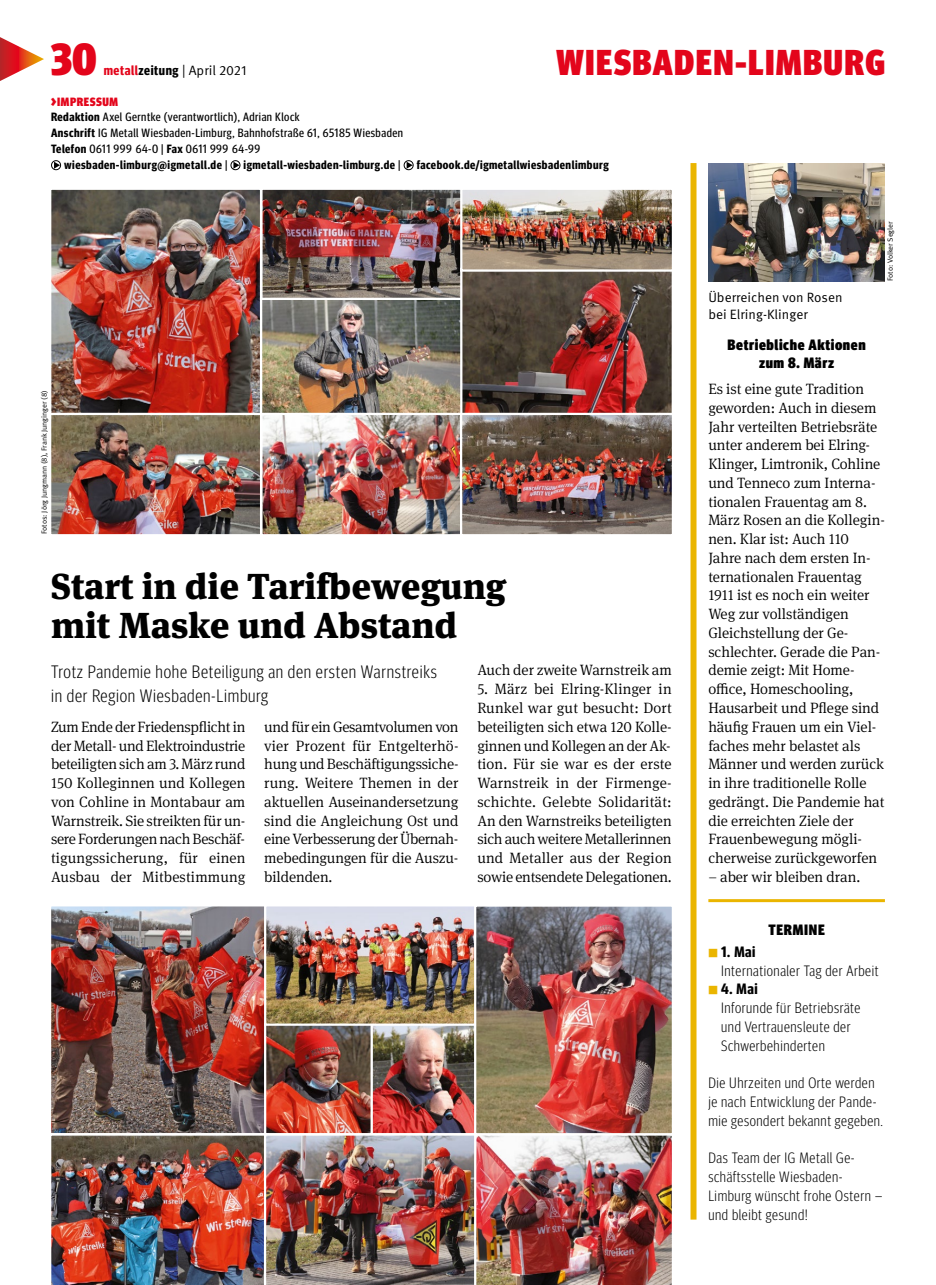
<style>
.page{position:relative;width:936px;height:1285px;background:#fff}
.page>*{position:absolute;margin:0;border:0;box-sizing:border-box;transform-origin:0 0}
.t1{font:900 condensed 45px "Meta Head IGM";color:#e3051b}
.t2{font:900 36px/39px "Meta Serif IGM";color:#000}
.t3{font:900 condensed 36px "Meta Head IGM";letter-spacing:.04em;color:#e3051b}
.t4{font:300 condensed 18px/24px "Meta Head IGM";letter-spacing:.04em;color:#000}
.t5{font:300 15px/18.8px "Meta Serif IGM";letter-spacing:-.005em;color:#000;text-align:justify}
.t6{font:300 condensed 15px/18.8px "Meta Head IGM";letter-spacing:.04em;color:#000}
.t7{font:900 condensed 15px/18.8px "Meta Head IGM";letter-spacing:.04em;color:#000;text-align:center}
.t8{font:700 15px "Meta Headline Cond OT";letter-spacing:.04em;color:#000}
.t9{font:13.5px/17.2px "Meta IGM";color:#000}
.t10{font:12px "Meta Headline Cond OT";letter-spacing:.04em;color:#000}
.t11{font:700 12px "Meta Headline Cond OT";letter-spacing:.04em;color:#000}
.t12{font:900 condensed 12px "Meta Head IGM";letter-spacing:.05em;color:#e3051b}
.t13{font:7.5px "Meta IGM";color:#000}
.s1{font-family:"Meta Headline Cond OT";font-weight:700;color:#e3051b}
.s2{font-family:"Meta Headline Cond OT";font-weight:700}
.s3{font-size:15px}
.s4{font-weight:700}
.s5{font-weight:400}
.s6{font-family:"Meta IGM";font-size:11.25px;color:#eab500}
</style>
<div class="page">
<svg style="left:0;top:37px;width:44px;height:44px"></svg>
<svg style="left:51px;top:160px;width:10px;height:10px"></svg>
<svg style="left:230px;top:160px;width:10px;height:10px"></svg>
<svg style="left:403px;top:160px;width:10px;height:10px"></svg>
<img style="left:52px;top:190px;width:207px;height:222px">
<div style="left:49px;top:187px;width:213px;height:231px;border:2px solid #fff"></div>
<img style="left:263px;top:190px;width:197px;height:107px">
<div style="left:260px;top:187px;width:208px;height:113px;border:2px solid #fff"></div>
<hr style="left:708px;top:899px;width:176px;height:3px;background:#eab500">
<div style="left:690px;top:163px;width:6px;height:1056px;background:#eab500"></div>
<img style="left:708px;top:163px;width:176px;height:118px">
<img style="left:52px;top:415px;width:207px;height:118px">
<div style="left:49px;top:412px;width:213px;height:124px;border:2px solid #fff"></div>
<img style="left:263px;top:301px;width:197px;height:111px">
<div style="left:260px;top:298px;width:207px;height:120px;border:2px solid #fff"></div>
<img style="left:52px;top:907px;width:212px;height:225px">
<div style="left:49px;top:904px;width:220px;height:231px;border:2px solid #fff"></div>
<img style="left:267px;top:1025px;width:103px;height:107px">
<div style="left:264px;top:1022px;width:109px;height:113px;border:2px solid #fff"></div>
<img style="left:373px;top:1025px;width:101px;height:107px">
<div style="left:370px;top:1022px;width:107px;height:113px;border:2px solid #fff"></div>
<img style="left:267px;top:907px;width:207px;height:115px">
<div style="left:264px;top:904px;width:213px;height:121px;border:2px solid #fff"></div>
<img style="left:477px;top:907px;width:194px;height:225px">
<div style="left:474px;top:904px;width:200px;height:231px;border:2px solid #fff"></div>
<img style="left:263px;top:415px;width:197px;height:118px">
<div style="left:260px;top:412px;width:208px;height:124px;border:2px solid #fff"></div>
<img style="left:463px;top:272px;width:208px;height:140px">
<div style="left:460px;top:268px;width:214px;height:150px;border:2px solid #fff"></div>
<img style="left:463px;top:191px;width:208px;height:78px">
<div style="left:460px;top:188px;width:214px;height:84px;border:2px solid #fff"></div>
<img style="left:463px;top:415px;width:208px;height:118px">
<div style="left:460px;top:412px;width:214px;height:124px;border:2px solid #fff"></div>
<img style="left:49px;top:1133px;width:625px;height:151px">
<h1 class="t1" style="left:51px;top:23px;width:47px">30</h1>
<p class="t9" style="left:104px;top:61px;width:144px"><span class="s1">metall</span><span class="s2">zeitung</span> | April 2021</p>
<h2 class="t3" style="left:556px;top:34px;width:330px">WIESBADEN-LIMBURG</h2>
<p class="t12" style="left:51px;top:92px;width:68px"><span class="s3">&gt;</span>IMPRESSUM</p>
<p class="t10" style="left:51px;top:110px;width:250px"><span class="s4">Redaktion</span> Axel Gerntke (verantwortlich), Adrian Klock</p>
<p class="t10" style="left:51px;top:126px;width:353px"><span class="s4">Anschrift</span> IG Metall Wiesbaden-Limburg, Bahnhofstraße 61, 65185 Wiesbaden</p>
<p class="t10" style="left:51px;top:141px;width:211px"><span class="s4">Telefon</span> 0611 999 64-0 | <span class="s4">Fax</span> 0611 999 64-99</p>
<p class="t11" style="left:64px;top:157px;width:165px">wiesbaden-limburg@igmetall.de <span class="s5">|</span></p>
<p class="t11" style="left:243px;top:157px;width:158px">igmetall-wiesbaden-limburg.de <span class="s5">|</span></p>
<p class="t11" style="left:417px;top:157px;width:193px">facebook.de/igmetallwiesbadenlimburg</p>
<p class="t13" style="left:39px;top:534px;width:145px;rotate:-90deg">Fotos: Jörg Jungmann (8), Frank Junginger (8)</p>
<h2 class="t2" style="left:51px;top:563px;width:456px">Start in die Tarifbewegung mit Maske und Abstand</h2>
<p class="t4" style="left:51px;top:658px;width:387px">Trotz Pandemie hohe Beteiligung an den ersten Warnstreiks in der Region Wiesbaden-Limburg</p>
<p class="t5" style="left:51px;top:716px;width:196px">Zum Ende der Friedenspflicht in der Metall- und Elektro industrie beteiligten sich am 3. März rund 150 Kolleginnen und Kollegen von Cohline in Montabaur am Warnstreik. Sie streikten für un&shy;sere Forderungen nach Beschäf&shy;tigungssicherung, für einen Ausbau der Mitbestimmung</p>
<p class="t5" style="left:264px;top:716px;width:196px">und für ein Gesamtvolumen von vier Prozent für Entgelterhö&shy;hung und Beschäftigungssiche&shy;rung. Weitere Themen in der aktuellen Auseinandersetzung sind die Angleichung Ost und eine Verbesserung der Übernah&shy;mebedingungen für die Auszu&shy;bildenden.</p>
<p class="t5" style="left:477px;top:660px;width:196px">Auch der zweite Warnstreik am</p>
<p class="t5" style="left:477px;top:678px;width:196px">5. März bei Elring-Klinger in Runkel war gut besucht: Dort beteiligten sich etwa 120 Kolle&shy;ginnen und Kollegen an der Ak&shy;tion. Für sie war es der erste Warnstreik in der Firmenge&shy;schichte. Gelebte Solidarität:<br>An den Warnstreiks beteiligten sich auch weitere Metallerinnen und Metaller aus der Region sowie entsendete Delegationen.</p>
<p class="t9" style="left:708px;top:288px;width:136px">Überreichen von Rosen bei Elring-Klinger</p>
<p class="t13" style="left:884px;top:281px;width:61px;rotate:-90deg">Foto: Volker Segler</p>
<p class="t7" style="left:727px;top:334px;width:139px">Betriebliche Aktionen zum 8. März</p>
<p class="t5" style="left:708px;top:378px;width:178px;text-align:left">Es ist eine gute Tradition geworden: Auch in diesem<br>Jahr verteilten Betriebsräte unter anderem bei Elring-<br>Klinger, Limtronik, Cohline und Tenneco zum Interna&shy;tionalen Frauentag am 8.<br>März Rosen an die Kollegin&shy;nen. Klar ist: Auch 110<br>Jahre nach dem ersten In&shy;ternationalen Frauentag<br>1911 ist es noch ein weiter<br>Weg zur vollständigen<br>Gleichstellung der Ge&shy;schlechter. Gerade die Pan&shy;demie zeigt: Mit Home - office, Homeschooling,<br>Hausarbeit und Pflege sind häufig Frauen um ein Viel&shy;faches mehr belastet als<br>Männer und werden zurück in ihre traditionelle Rolle gedrängt. Die Pandemie hat die erreichten Ziele der<br>Frauenbewegung mögli&shy;cherweise zurückgeworfen</p>
<p class="t5" style="left:708px;top:866px;width:153px">– aber wir bleiben dran.</p>
<p class="t7" style="left:768px;top:919px;width:58px">TERMINE</p>
<p class="t8" style="left:708px;top:942px;width:49px"><span class="s6">■</span> 1. Mai</p>
<p class="t6" style="left:721px;top:959px;width:159px">Internationaler Tag der Arbeit</p>
<p class="t8" style="left:708px;top:979px;width:51px"><span class="s6">■</span> 4. Mai</p>
<p class="t6" style="left:721px;top:997px;width:141px">Inforunde für Betriebsräte und Vertrauensleute der<br>Schwerbehinderten</p>
<p class="t6" style="left:708px;top:1072px;width:176px">Die Uhrzeiten und Orte werden je nach Entwicklung der Pande&shy;mie gesondert bekannt gegeben.</p>
<p class="t6" style="left:708px;top:1147px;width:176px">Das Team der IG Metall Ge&shy;schäftsstelle Wiesbaden-<br>Limburg wünscht frohe Ostern – und bleibt gesund!</p>
</div>
